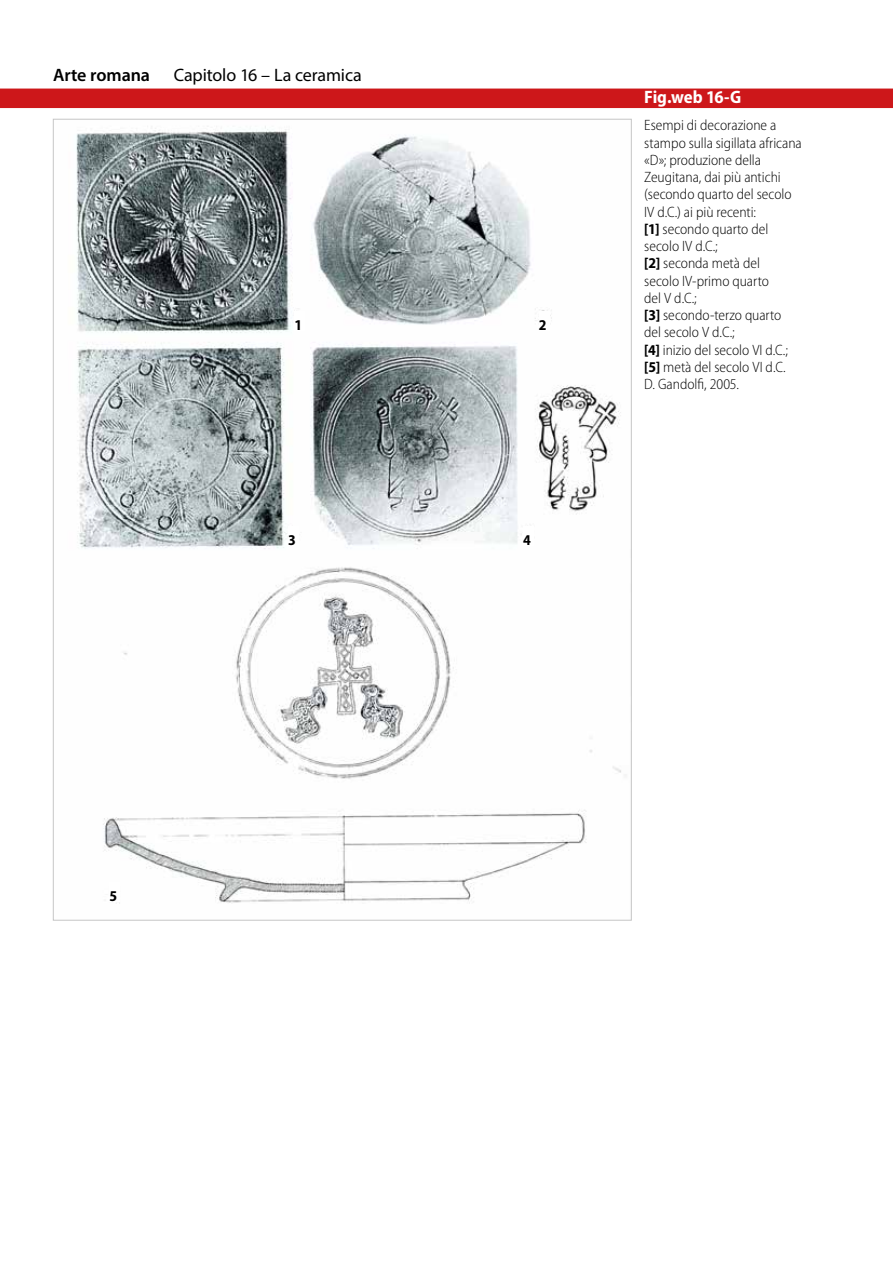
<style>
.page{position:relative;width:893px;height:1263px;background:#fff}
.page>*{position:absolute;margin:0;border:0;box-sizing:border-box;transform-origin:0 0}
.t1{font:18px "Myriad Pro";letter-spacing:-.005em;color:#000}
.t2{font:700 semi-condensed 18px "Myriad Pro";letter-spacing:-.015em;color:#fff}
.t3{font:600 18px "Myriad Pro";letter-spacing:-.005em;color:#000}
.t4{font:300 semi-condensed 15px/17.2px "Myriad Pro";color:#000}
.t5{font:700 semi-condensed 15px "Myriad Pro";color:#000}
.s1{font-weight:700}
</style>
<div class="page">
<div style="left:0;top:89px;width:893px;height:19px;background:#cd171a"></div>
<img style="left:76px;top:126px;width:550px;height:778px">
<div style="left:294px;top:311px;width:11px;height:19px;background:#fff"></div>
<div style="left:288px;top:526px;width:10px;height:19px;background:#fff"></div>
<div style="left:109px;top:882px;width:11px;height:19px;background:#fff"></div>
<div style="left:523px;top:526px;width:10px;height:19px;background:#fff"></div>
<div style="left:539px;top:311px;width:10px;height:19px;background:#fff"></div>
<p class="t3" style="left:53px;top:63px;width:98px">Arte romana</p>
<p class="t1" style="left:174px;top:64px;width:189px">Capitolo 16 – La ceramica</p>
<p class="t5" style="left:294px;top:316px;width:9px">1</p>
<p class="t5" style="left:109px;top:887px;width:9px">5</p>
<p class="t5" style="left:288px;top:531px;width:9px">3</p>
<p class="t5" style="left:539px;top:316px;width:9px">2</p>
<p class="t5" style="left:523px;top:531px;width:9px">4</p>
<p class="t2" style="left:644px;top:87px;width:99px">Fig.web 16-G</p>
<p class="t4" style="left:644px;top:117px;width:159px">Esempi di decorazione a stampo sulla sigillata africana «D»; produzione della<br>Zeugitana, dai più antichi (secondo quarto del secolo<br>IV d.C.) ai più recenti:<br><span class="s1">[1]</span> secondo quarto del secolo IV d.C.;<br><span class="s1">[2]</span> seconda metà del<br>secolo IV-primo quarto<br>del V d.C.;<br><span class="s1">[3]</span> secondo-terzo quarto del secolo V d.C.;<br><span class="s1">[4]</span> inizio del secolo VI d.C.; <span class="s1">[5]</span> metà del secolo VI d.C.<br>D. Gandolfi, 2005.</p>
</div>
